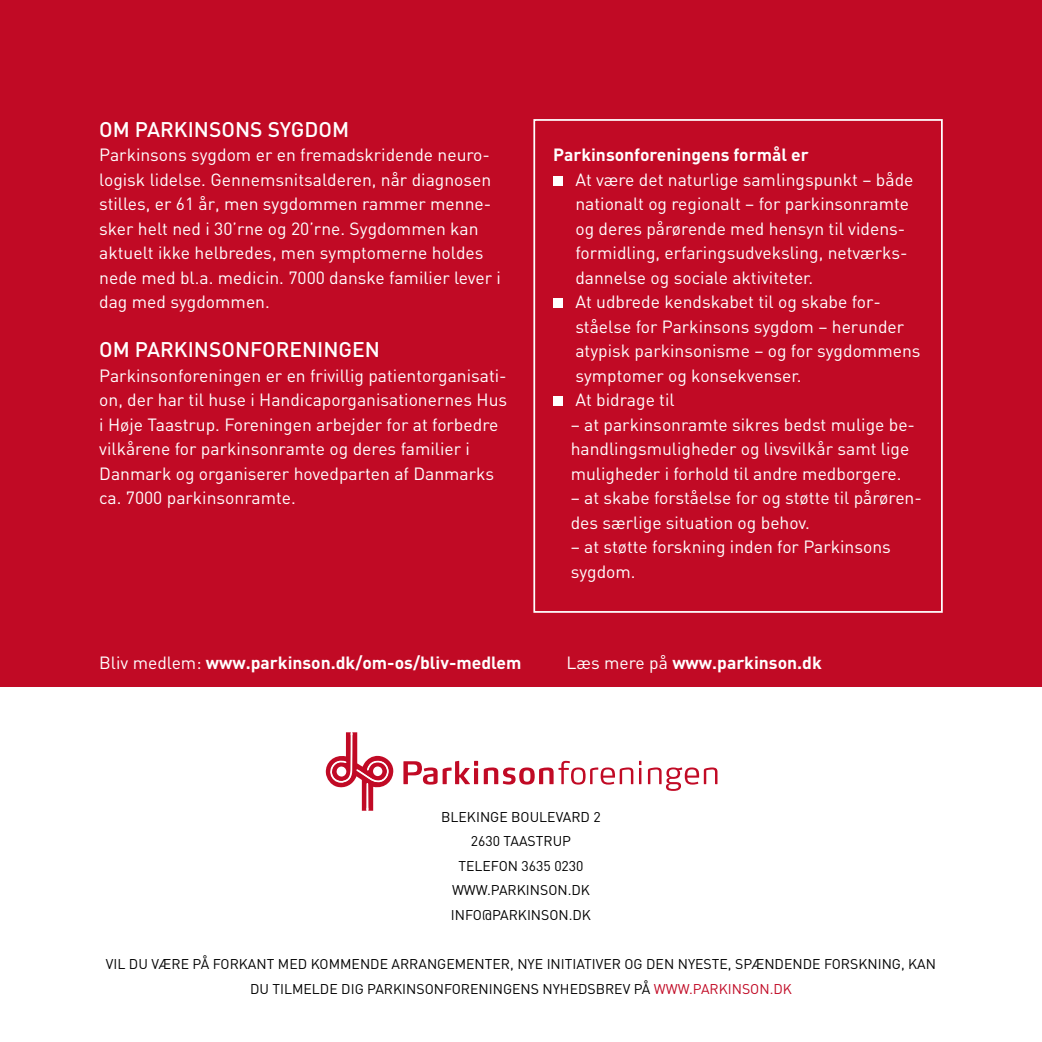
<style>
.page{position:relative;width:1042px;height:1042px;background:#fff}
.page>*{position:absolute;margin:0;border:0;box-sizing:border-box;transform-origin:0 0}
.t1{font:500 21px "DIN";color:#fff}
.t2{font:17.5px/24.5px "DIN";color:#fff}
.t3{font:700 17.5px "DIN";color:#fff}
.t4{font:14px/24.5px "DIN";color:#000;text-align:center}
.s1{font-weight:400}
.s2{color:#c10a25}
</style>
<div class="page">
<div style="left:1px;top:0;width:1041px;height:686px;background:#c10a25"></div>
<div style="left:553px;top:176px;width:10px;height:10px;background:#fff"></div>
<div style="left:553px;top:298px;width:10px;height:10px;background:#fff"></div>
<div style="left:553px;top:396px;width:10px;height:10px;background:#fff"></div>
<div style="left:533px;top:119px;width:410px;height:494px;border:2px solid #fff"></div>
<svg style="left:403px;top:761px;width:75px;height:23px"></svg>
<hr style="left:474px;top:768px;width:4px;height:16px;background:#c10a25">
<svg style="left:484px;top:761px;width:149px;height:23px"></svg>
<svg style="left:639px;top:761px;width:2px;height:23px"></svg>
<svg style="left:648px;top:767px;width:69px;height:24px"></svg>
<svg style="left:326px;top:732px;width:68px;height:79px"></svg>
<p class="t1" style="left:99px;top:115px;width:251px">OM PARKINSONS SYGDOM</p>
<p class="t2" style="left:99px;top:143px;width:403px">Parkinsons sygdom er en fremadskridende neuro&shy;logisk lidelse. Gennemsnitsalderen, når diagnosen stilles, er 61 år, men sygdommen rammer menne&shy;sker helt ned i 30’rne og 20’rne. Sygdommen kan aktuelt ikke helbredes, men symptomerne holdes nede med bl.a. medicin. 7000 danske familier lever i dag med sygdommen.</p>
<p class="t1" style="left:99px;top:335px;width:282px">OM PARKINSONFORENINGEN</p>
<p class="t2" style="left:99px;top:363px;width:409px">Parkinsonforeningen er en frivillig patientorganisati&shy;on, der har til huse i Handicaporganisationernes Hus i Høje Taastrup. Foreningen arbejder for at forbedre vilkårene for parkinsonramte og deres familier i Danmark og organiserer hovedparten af Danmarks ca. 7000 parkinsonramte.</p>
<p class="t3" style="left:553px;top:143px;width:257px">Parkinsonforeningens formål er</p>
<p class="t2" style="left:575px;top:167px;width:347px">At være det naturlige samlingspunkt – både nationalt og regionalt – for parkinsonramte og deres pårørende med hensyn til videns&shy;formidling, erfaringsudveksling, netværks&shy;dannelse og sociale aktiviteter.<br>At udbrede kendskabet til og skabe for&shy;ståelse for Parkinsons sygdom – herunder atypisk parkinsonisme – og for sygdommens symptomer og konsekvenser.<br>At bidrage til</p>
<p class="t2" style="left:571px;top:412px;width:346px">– at parkinsonramte sikres bedst mulige be&shy;handlingsmuligheder og livsvilkår samt lige muligheder i forhold til andre medborgere.</p>
<p class="t2" style="left:571px;top:486px;width:353px">– at skabe forståelse for og støtte til pårøren&shy;des særlige situation og behov.</p>
<p class="t2" style="left:571px;top:535px;width:322px">– at støtte forskning inden for Parkinsons sygdom.</p>
<p class="t3" style="left:99px;top:651px;width:424px"><span class="s1">Bliv medlem:</span> www.parkinson.dk/om-os/bliv-medlem</p>
<p class="t3" style="left:566px;top:651px;width:257px"><span class="s1">Læs mere på</span> www.parkinson.dk</p>
<p class="t4" style="left:441px;top:805px;width:161px">BLEKINGE BOULEVARD 2<br>2630 TAASTRUP<br>TELEFON 3635 0230<br>WWW.PARKINSON.DK<br>INFO@PARKINSON.DK</p>
<p class="t4" style="left:106px;top:952px;width:832px">VIL DU VÆRE PÅ FORKANT MED KOMMENDE ARRANGEMENTER, NYE INITIATIVER OG DEN NYESTE, SPÆNDENDE FORSKNING, KAN<br>DU TILMELDE DIG PARKINSONFORENINGENS NYHEDSBREV PÅ <span class="s2">WWW.PARKINSON.DK</span></p>
</div>
